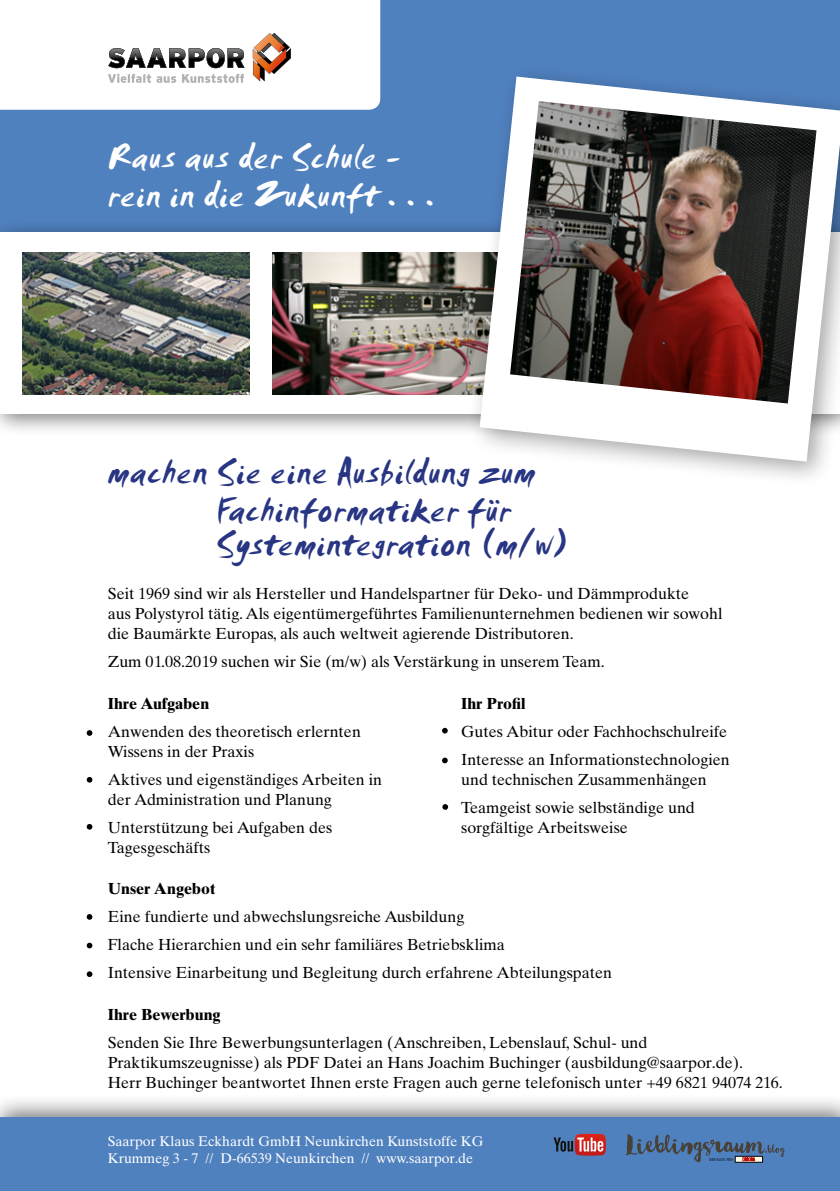
<style>
.page{position:relative;width:840px;height:1191px;background:#fff}
.page>*{position:absolute;margin:0;border:0;box-sizing:border-box;transform-origin:0 0}
.t1{font:38px/38.2px "Smudger Let Plain";letter-spacing:.02em;color:#283583}
.t2{font:38px/38px "Smudger Let Plain";letter-spacing:.02em;color:#fff}
.t3{font:16px/20px "Times Ten LT Std";color:#000}
.t4{font:700 16px "Times Ten LT Std";color:#000}
.t5{font:14px/17px "Times Ten LT Std";color:#fff}
</style>
<div class="page">
<div style="left:0;top:0;width:839px;height:1191px;background:#5081bf"></div>
<div style="left:0;top:265px;width:839px;height:895px;background:#fff"></div>
<div style="left:0;top:1093px;width:839px;height:98px;background:#000;opacity:.5"></div>
<div style="left:0;top:1117px;width:839px;height:74px;background:#5081bf"></div>
<svg style="left:87px;top:914px;width:5px;height:5px"></svg>
<svg style="left:87px;top:942px;width:5px;height:6px"></svg>
<svg style="left:87px;top:971px;width:5px;height:6px"></svg>
<svg style="left:442px;top:757px;width:5px;height:6px"></svg>
<svg style="left:442px;top:728px;width:5px;height:5px"></svg>
<svg style="left:442px;top:804px;width:6px;height:6px"></svg>
<div style="left:0;top:218px;width:839px;height:219px;background:#000;opacity:.5"></div>
<div style="left:0;top:232px;width:839px;height:182px;background:#fff"></div>
<img style="left:23px;top:252px;width:226px;height:142px">
<img style="left:272px;top:252px;width:194px;height:142px">
<svg style="left:626px;top:1134px;width:159px;height:28px"></svg>
<svg style="left:553px;top:1133px;width:52px;height:22px"></svg>
<div style="left:466px;top:63px;width:373px;height:424px;background:#000;opacity:.35"></div>
<svg style="left:479px;top:77px;width:360px;height:384px"></svg>
<img style="left:510px;top:101px;width:306px;height:302px">
<svg style="left:87px;top:730px;width:5px;height:6px"></svg>
<svg style="left:87px;top:824px;width:5px;height:5px"></svg>
<svg style="left:87px;top:777px;width:5px;height:5px"></svg>
<div style="left:0;top:0;width:380px;height:110px;background:#fff"></div>
<svg style="left:108px;top:74px;width:68px;height:9px"></svg>
<svg style="left:182px;top:74px;width:62px;height:9px"></svg>
<svg style="left:108px;top:48px;width:136px;height:20px;background:#787878"></svg>
<svg style="left:253px;top:33px;width:38px;height:48px;background:#c39983"></svg>
<h1 class="t2" style="left:108px;top:139px;width:329px">Raus aus der Schule - rein in die Zukunft . . .</h1>
<h1 class="t1" style="left:215px;top:454px;width:321px;text-indent:-108px">machen Sie eine Ausbildung zum<br>Fachinformatiker für</h1>
<h1 class="t1" style="left:215px;top:526px;width:353px">Systemintegration (m/w)</h1>
<p class="t3" style="left:108px;top:583px;width:615px">Seit 1969 sind wir als Hersteller und Handelspartner für Deko- und Dämmprodukte<br>aus Polystyrol tätig. Als eigentümergeführtes Familienunternehmen bedienen wir sowohl die Baumärkte Europas, als auch weltweit agierende Distributoren.</p>
<p class="t3" style="left:108px;top:651px;width:498px">Zum 01.08.2019 suchen wir Sie (m/w) als Verstärkung in unserem Team.</p>
<p class="t4" style="left:108px;top:693px;width:103px">Ihre Aufgaben</p>
<p class="t3" style="left:108px;top:721px;width:254px">Anwenden des theoretisch erlernten<br>Wissens in der Praxis</p>
<p class="t3" style="left:108px;top:769px;width:276px">Aktives und eigenständiges Arbeiten in der Administration und Planung</p>
<p class="t3" style="left:108px;top:817px;width:226px">Unterstützung bei Aufgaben des<br>Tagesgeschäfts</p>
<p class="t4" style="left:461px;top:693px;width:66px">Ihr Profil</p>
<p class="t3" style="left:461px;top:717px;width:270px;line-height:28px">Gutes Abitur oder Fachhochschulreife<br>Interesse an Informationstechnologien</p>
<p class="t3" style="left:461px;top:765px;width:247px;line-height:28px">und technischen Zusammenhängen<br>Teamgeist sowie selbständige und</p>
<p class="t3" style="left:461px;top:817px;width:168px">sorgfältige Arbeitsweise</p>
<p class="t4" style="left:108px;top:879px;width:109px">Unser Angebot</p>
<p class="t3" style="left:108px;top:903px;width:505px;line-height:28px">Eine fundierte und abwechslungsreiche Ausbildung<br>Flache Hierarchien und ein sehr familiäres Betriebsklima<br>Intensive Einarbeitung und Begleitung durch erfahrene Abteilungspaten</p>
<p class="t4" style="left:108px;top:1004px;width:114px">Ihre Bewerbung</p>
<p class="t3" style="left:108px;top:1032px;width:676px">Senden Sie Ihre Bewerbungsunterlagen (Anschreiben, Lebenslauf, Schul- und<br>Praktikumszeugnisse) als PDF Datei an Hans Joachim Buchinger (ausbildung@saarpor.de).<br>Herr Buchinger beantwortet Ihnen erste Fragen auch gerne telefonisch unter +49 6821 94074 216.</p>
<p class="t5" style="left:108px;top:1132px;width:377px">Saarpor Klaus Eckhardt GmbH Neunkirchen Kunststoffe KG<br>Krummeg 3 - 7 // D-66539 Neunkirchen // www.saarpor.de</p>
</div>
